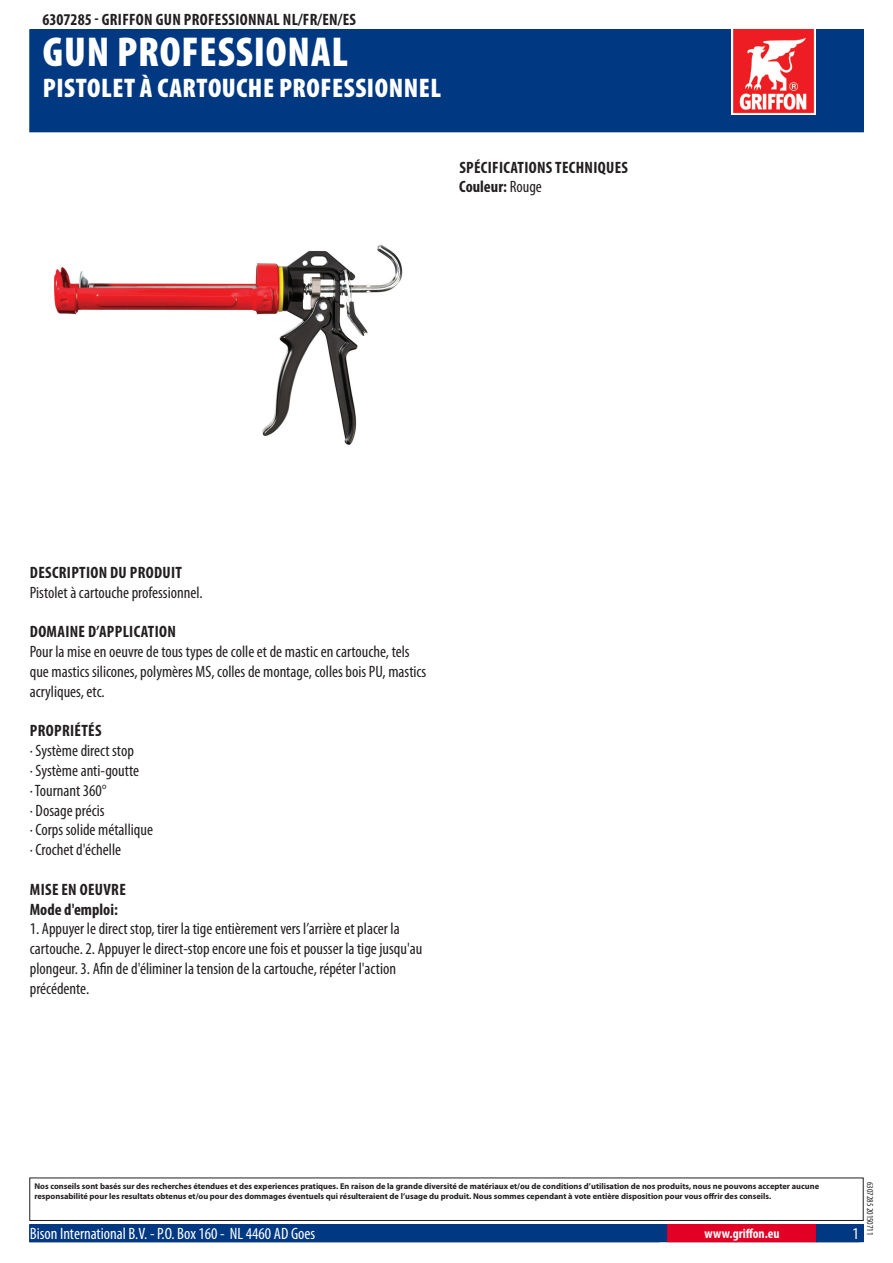
<style>
.page{position:relative;width:893px;height:1263px;background:#fff}
.page>*{position:absolute;margin:0;border:0;box-sizing:border-box;transform-origin:0 0}
.PageHeader{font:900 condensed 42px "Myriad Pro";letter-spacing:.02em;color:#fff}
.PageSubheader{font:900 condensed 27px "Myriad Pro";letter-spacing:.02em;color:#fff}
.Regular{font:condensed 16.5px/19.8px "Myriad Pro";color:#231f20}
.TOCItem{font:700 condensed 16.5px "Myriad Pro";letter-spacing:.02em;color:#231f20}
.ContactData{font:condensed 16.5px "Myriad Pro";color:#fff}
.Regular-2{font:700 condensed 16.5px "Myriad Pro";color:#231f20}
.URL{font:700 condensed 13.5px "Myriad Pro";color:#fff}
.Revisie{font:condensed 9px "Myriad Pro";color:#231f20}
.Disclaimer{font:700 8.4px/10.1px "Myriad Pro";color:#231f20}
.s1{font-weight:400}
</style>
<div class="page">
<div style="left:30px;top:30px;width:833px;height:102px;background:#003882"></div>
<img style="left:731px;top:30px;width:85px;height:85px">
<div style="left:29px;top:1177px;width:835px;height:44px;border:1px solid #231f20"></div>
<div style="left:30px;top:1225px;width:833px;height:17px;background:#003882"></div>
<div style="left:29px;top:1224px;width:835px;height:18px;border:1px solid #003882"></div>
<div style="left:668px;top:1225px;width:148px;height:17px;background:#e20025"></div>
<div style="left:667px;top:1224px;width:150px;height:18px;border:1px solid #e20025"></div>
<img style="left:54px;top:244px;width:349px;height:201px">
<p class="TOCItem" style="left:43px;top:9px;width:308px">6307285 - GRIFFON GUN PROFESSIONNAL NL/FR/EN/ES</p>
<p class="PageHeader" style="left:43px;top:25px;width:307px">GUN PROFESSIONAL</p>
<p class="PageSubheader" style="left:43px;top:70px;width:400px">PISTOLET À CARTOUCHE PROFESSIONNEL</p>
<p class="TOCItem" style="left:459px;top:157px;width:170px">SPÉCIFICATIONS TECHNIQUES</p>
<p class="Regular-2" style="left:459px;top:176px;width:84px">COULEUR: <span class="s1">Rouge</span></p>
<p class="TOCItem" style="left:30px;top:562px;width:154px">DESCRIPTION DU PRODUIT</p>
<p class="Regular" style="left:30px;top:582px;width:174px">Pistolet à cartouche professionnel.</p>
<p class="TOCItem" style="left:30px;top:621px;width:147px">DOMAINE D’APPLICATION</p>
<p class="Regular" style="left:30px;top:642px;width:398px">Pour la mise en oeuvre de tous types de colle et de mastic en cartouche, tels que mastics silicones, polymères MS, colles de montage, colles bois PU, mastics acryliques, etc.</p>
<p class="TOCItem" style="left:30px;top:720px;width:73px">PROPRIÉTÉS</p>
<p class="Regular" style="left:30px;top:741px;width:106px">· Système direct stop</p>
<p class="Regular" style="left:30px;top:760px;width:111px">· Système anti-goutte</p>
<p class="Regular" style="left:30px;top:780px;width:78px">· Tournant 360°</p>
<p class="Regular" style="left:30px;top:800px;width:76px">· Dosage précis</p>
<p class="Regular" style="left:30px;top:820px;width:125px">· Corps solide métallique</p>
<p class="Regular" style="left:30px;top:840px;width:93px">· Crochet d'échelle</p>
<p class="TOCItem" style="left:30px;top:879px;width:97px">MISE EN OEUVRE</p>
<p class="Regular-2" style="left:30px;top:899px;width:90px">MODE D'EMPLOI:</p>
<p class="Regular" style="left:30px;top:919px;width:394px">1 . Appuyer le direct stop, tirer la tige entièrement vers l’arrière et placer la cartouche. 2. Appuyer le direct-stop encore une fois et pousser la tige jusqu'au plongeur. 3. Afin de d'éliminer la tension de la cartouche, répéter l'action précédente.</p>
<p class="Disclaimer" style="left:34px;top:1181px;width:786px">Nos conseils sont basés sur des recherches étendues et des experiences pratiques. En raison de la grande diversité de matériaux et/ou de conditions d’utilisation de nos produits, nous ne pouvons accepter aucune responsabilité pour les resultats obtenus et/ou pour des dommages éventuels qui résulteraient de l’usage du produit. Nous sommes cependant à vote entière disposition pour vous offrir des conseils.</p>
<p class="ContactData" style="left:30px;top:1224px;width:287px">Bison International B.V. - P.O. Box 1 60 - NL 4460 AD Goes</p>
<p class="URL" style="left:704px;top:1225px;width:77px">WWW.GRIFFON.EU</p>
<p class="Revisie" style="left:875px;top:1182px;width:53px;rotate:90deg">6307285 201 50711</p>
</div>
